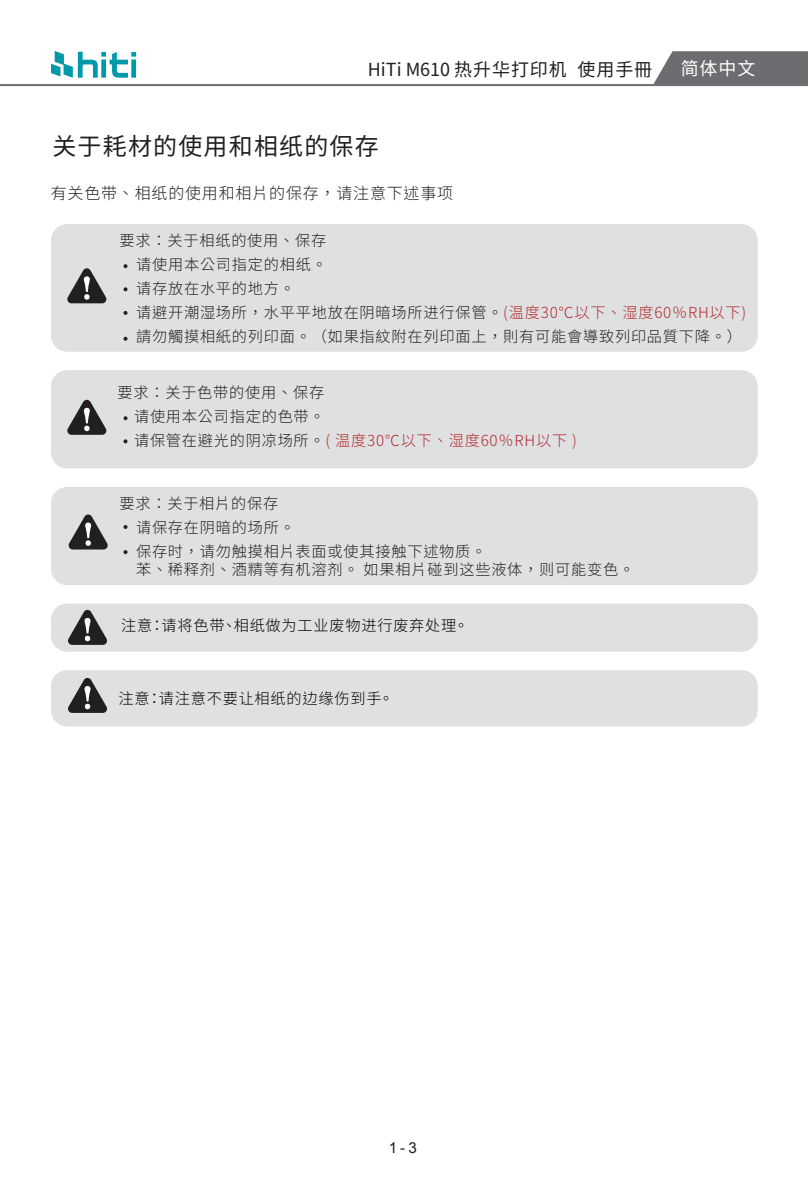
<style>
.page{position:relative;width:808px;height:1191px;background:#fff}
.page>*{position:absolute;margin:0;border:0;box-sizing:border-box;transform-origin:0 0}
.t1{font:24px "Noto Sans CJ Ktc";letter-spacing:.05em;color:#221f21}
.t2{font:18px "Noto Sans CJ Ktc";letter-spacing:.05em;color:#231f20}
.t3{font:18px "Noto Sans CJ Ktc";color:#fff}
.t4{font:300 16px "Noto Sans CJ Ktc";letter-spacing:.05em;color:#221f21}
.t5{font:300 15.2px/24px "Noto Sans CJ Ktc";letter-spacing:.05em;color:#221f21}
.t6{font:300 15.2px "Noto Sans CJ Ktc";letter-spacing:.05em;color:#030303}
.t7{font:15.2px "Arial";color:#221f21}
.s1{color:#b62a2e}
</style>
<div class="page">
<div style="left:51px;top:224px;width:707px;height:128px;background:#dee0e1;border-radius:16px"></div>
<svg style="left:123px;top:264px;width:4px;height:4px"></svg>
<svg style="left:123px;top:287px;width:4px;height:4px"></svg>
<svg style="left:123px;top:311px;width:4px;height:4px"></svg>
<svg style="left:123px;top:337px;width:4px;height:4px"></svg>
<div style="left:51px;top:370px;width:707px;height:98px;background:#dee0e1;border-radius:16px"></div>
<svg style="left:123px;top:416px;width:4px;height:4px"></svg>
<svg style="left:123px;top:439px;width:4px;height:4px"></svg>
<div style="left:51px;top:487px;width:707px;height:98px;background:#dee0e1;border-radius:16px"></div>
<svg style="left:123px;top:525px;width:4px;height:4px"></svg>
<svg style="left:123px;top:550px;width:4px;height:4px"></svg>
<div style="left:51px;top:603px;width:707px;height:48px;background:#dee0e1;border-radius:16px"></div>
<div style="left:51px;top:670px;width:707px;height:56px;background:#dee0e1;border-radius:16px"></div>
<svg style="left:67px;top:268px;width:39px;height:35px"></svg>
<svg style="left:67px;top:400px;width:39px;height:35px"></svg>
<svg style="left:69px;top:514px;width:39px;height:35px"></svg>
<svg style="left:68px;top:610px;width:39px;height:35px"></svg>
<svg style="left:68px;top:678px;width:39px;height:35px"></svg>
<hr style="left:0;top:84px;width:808px;height:2px;background:#6c6d70">
<svg style="left:51px;top:51px;width:85px;height:27px"></svg>
<svg style="left:653px;top:51px;width:155px;height:33px;background:#76777a"></svg>
<p class="t2" style="left:368px;top:59px;width:286px">HiTi M610 热升华打印机 使用手冊</p>
<p class="t3" style="left:681px;top:58px;width:76px">简体中文</p>
<h1 class="t1" style="left:52px;top:133px;width:328px">关于耗材的使用和相纸的保存</h1>
<p class="t4" style="left:51px;top:184px;width:404px">有关色带、相纸的使用和相片的保存，请注意下述事项</p>
<p class="t5" style="left:136px;top:229px;width:612px;text-indent:-17px">要求：关于相纸的使用、保存<br>请使用本公司指定的相纸。<br>请存放在水平的地方。<br>请避开潮湿场所，水平平地放在阴暗场所进行保管。<span class="s1">(温度30℃以下、湿度60％RH以下)</span>請勿觸摸相紙的列印面。（如果指紋附在列印面上，則有可能會導致列印品質下降。）</p>
<p class="t5" style="left:134px;top:381px;width:444px;text-indent:-17px">要求：关于色带的使用、保存<br>请使用本公司指定的色带。<br>请保管在避光的阴凉场所。<span class="s1">( 温度30℃以下、湿度60％RH以下 )</span></p>
<p class="t5" style="left:136px;top:492px;width:352px;text-indent:-17px">要求：关于相片的保存<br>请保存在阴暗的场所。<br>保存时，请勿触摸相片表面或使其接触下述物质。</p>
<p class="t5" style="left:136px;top:558px;width:500px">苯、稀释剂、酒精等有机溶剂。 如果相片碰到这些液体，则可能变色。</p>
<p class="t6" style="left:121px;top:616px;width:349px">注意：请将色带、相纸做为工业废物进行废弃处理。</p>
<p class="t6" style="left:119px;top:690px;width:277px">注意：请注意不要让相纸的边缘伤到手。</p>
<p class="t7" style="left:389px;top:1137px;width:30px">1-3</p>
</div>
